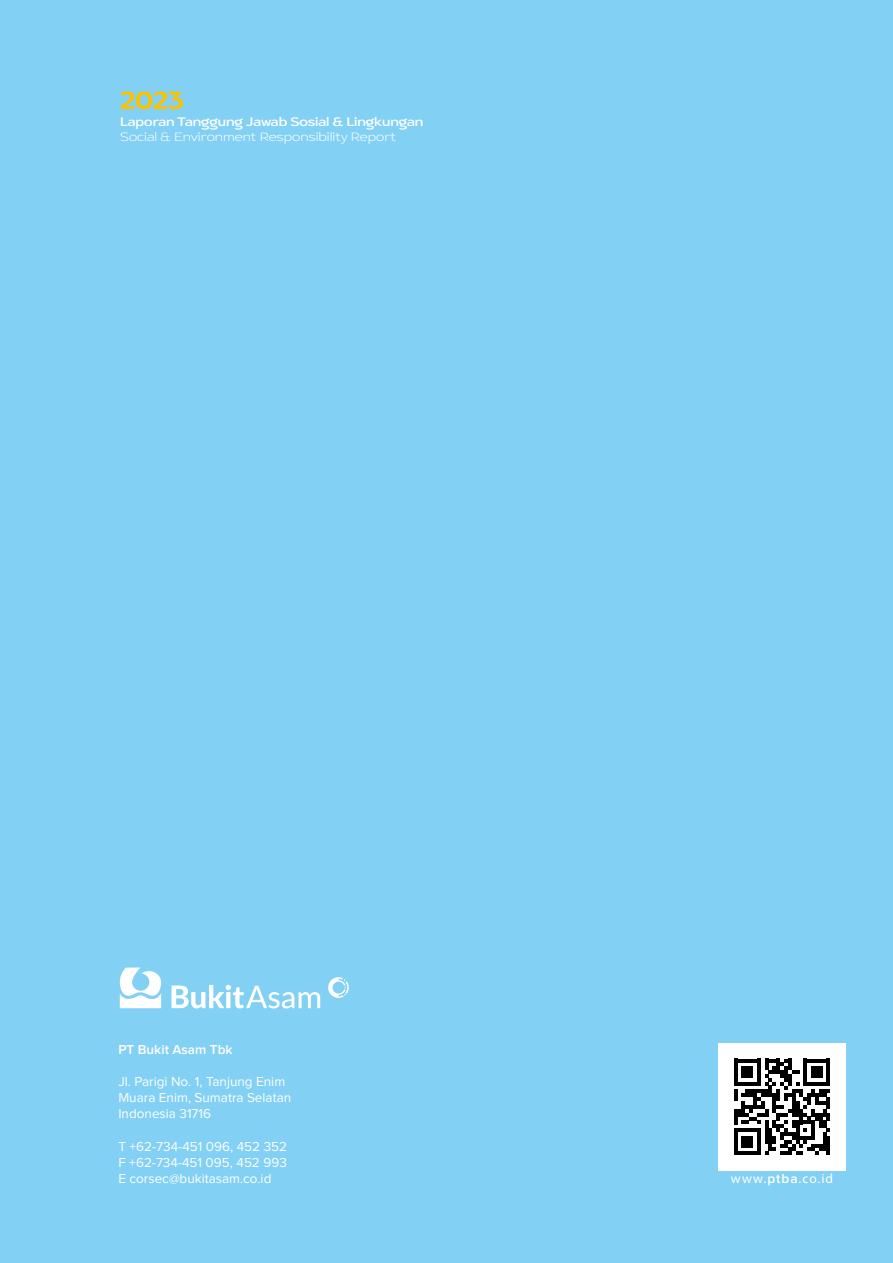
<style>
.page{position:relative;width:893px;height:1263px;background:#83d0f5}
.page>*{position:absolute;margin:0;border:0;box-sizing:border-box;transform-origin:0 0}
.t1{font:600 expanded 24px "Oliviar Sans";color:#fdc300}
.t2{font:13.5px/16.2px "Proxima Nova";color:#fff}
.t3{font:13.5px "Myriad Pro";letter-spacing:.08em;color:#fff}
.t4{font:600 13.5px "Proxima Nova";color:#fff}
.t5{font:100 expanded 12px "Oliviar Sans";color:#fff}
.t6{font:expanded 12px "Oliviar Sans";color:#fff}
.s1{font-family:"Proxima Nova";font-weight:600}
</style>
<div class="page">
<div style="left:718px;top:1043px;width:128px;height:128px;background:#fff"></div>
<svg style="left:734px;top:1058px;width:96px;height:97px"></svg>
<svg style="left:171px;top:985px;width:149px;height:23px"></svg>
<svg style="left:120px;top:967px;width:41px;height:41px"></svg>
<svg style="left:328px;top:977px;width:21px;height:21px"></svg>
<h1 class="t1" style="left:120px;top:85px;width:65px">2023</h1>
<p class="t6" style="left:120px;top:114px;width:305px">Laporan Tanggung Jawab Sosial &amp; Lingkungan</p>
<p class="t5" style="left:120px;top:129px;width:277px">Social &amp; Environment Responsibility Report</p>
<p class="t4" style="left:118px;top:1043px;width:116px">PT Bukit Asam Tbk</p>
<p class="t2" style="left:118px;top:1074px;width:174px">Jl. Parigi No. 1, Tanjung Enim<br>Muara Enim, Sumatra Selatan<br>Indonesia 31716</p>
<p class="t2" style="left:118px;top:1139px;width:170px;text-align:justify">T +62-734-451 096, 452 352<br>F +62-734-451 095, 452 993<br>E corsec@bukitasam.co.id</p>
<p class="t3" style="left:731px;top:1170px;width:104px">www.<span class="s1">ptba</span>.co.id</p>
</div>
